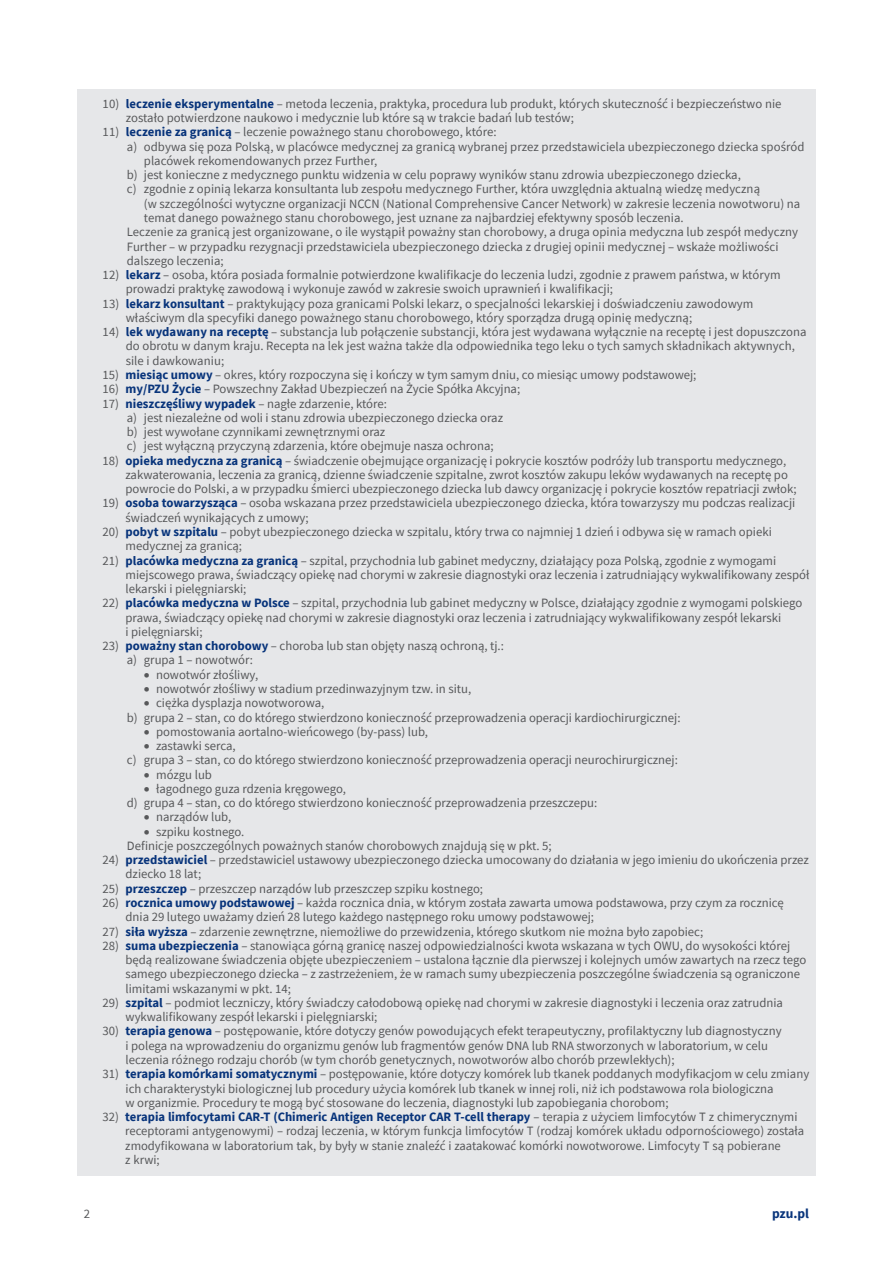
<style>
.page{position:relative;width:893px;height:1263px;background:#fff}
.page>*{position:absolute;margin:0;border:0;box-sizing:border-box;transform-origin:0 0}
.t1{font:700 13.5px "Source Sans Pro";color:#08347b}
._2_II_st_1cyfra_pod{font:12.75px/14.2px "Source Sans Pro";color:#57585a}
._5_III_st_pod_2_cyfr{font:12.75px/14.2px "Source Sans Pro";color:#57585a}
._9_IV_st_do_1_cyfr{font:12.75px "Source Sans Pro";color:#57585a}
.s1{font-weight:700;color:#08347b}
</style>
<div class="page">
<div style="left:78px;top:89px;width:738px;height:1087px;background:#e6e7e9"></div>
<p class="_2_II_st_1cyfra_pod" style="left:126px;top:96px;width:657px;text-indent:-23px">10) <span class="s1">leczenie eksperymentalne</span> – metoda leczenia, praktyka, procedura lub produkt, których skuteczność i bezpieczeństwo nie zostało potwierdzone naukowo i medycznie lub które są w trakcie badań lub testów;</p>
<p class="_2_II_st_1cyfra_pod" style="left:103px;top:125px;width:396px">11) <span class="s1">leczenie za granicą</span> – leczenie poważnego stanu chorobowego, które:</p>
<p class="_5_III_st_pod_2_cyfr" style="left:144px;top:139px;width:662px;text-indent:-17px">a) odbywa się poza Polską, w placówce medycznej za granicą wybranej przez przedstawiciela ubezpieczonego dziecka spośród placówek rekomendowanych przez Further,</p>
<p class="_5_III_st_pod_2_cyfr" style="left:127px;top:168px;width:616px">b) jest konieczne z medycznego punktu widzenia w celu poprawy wyników stanu zdrowia ubezpieczonego dziecka,</p>
<p class="_5_III_st_pod_2_cyfr" style="left:144px;top:182px;width:658px;text-indent:-17px">c) zgodnie z opinią lekarza konsultanta lub zespołu medycznego Further, która uwzględnia aktualną wiedzę medyczną<br>(w szczególności wytyczne organizacji NCCN (National Comprehensive Cancer Network) w zakresie leczenia nowotworu) na temat danego poważnego stanu chorobowego, jest uznane za najbardziej efektywny sposób leczenia.</p>
<p class="_5_III_st_pod_2_cyfr" style="left:127px;top:225px;width:673px">Leczenie za granicą jest organizowane, o ile wystąpił poważny stan chorobowy, a druga opinia medyczna lub zespół medyczny<br>Further – w przypadku rezygnacji przedstawiciela ubezpieczonego dziecka z drugiej opinii medycznej – wskaże możliwości dalszego leczenia;</p>
<p class="_2_II_st_1cyfra_pod" style="left:126px;top:268px;width:656px;text-indent:-23px">12) <span class="s1">lekarz</span> – osoba, która posiada formalnie potwierdzone kwalifikacje do leczenia ludzi, zgodnie z prawem państwa, w którym prowadzi praktykę zawodową i wykonuje zawód w zakresie swoich uprawnień i kwalifikacji;</p>
<p class="_2_II_st_1cyfra_pod" style="left:126px;top:296px;width:629px;text-indent:-23px">13) <span class="s1">lekarz konsultant</span> – praktykujący poza granicami Polski lekarz, o specjalności lekarskiej i doświadczeniu zawodowym właściwym dla specyfiki danego poważnego stanu chorobowego, który sporządza drugą opinię medyczną;</p>
<p class="_2_II_st_1cyfra_pod" style="left:126px;top:325px;width:682px;text-indent:-23px">14) <span class="s1">lek wydawany na receptę</span> – substancja lub połączenie substancji, która jest wydawana wyłącznie na receptę i jest dopuszczona do obrotu w danym kraju. Recepta na lek jest ważna także dla odpowiednika tego leku o tych samych składnikach aktywnych, sile i dawkowaniu;</p>
<p class="_2_II_st_1cyfra_pod" style="left:103px;top:368px;width:595px">15) <span class="s1">miesiąc umowy</span> – okres, który rozpoczyna się i kończy w tym samym dniu, co miesiąc umowy podstawowej;</p>
<p class="_2_II_st_1cyfra_pod" style="left:103px;top:382px;width:419px">16) <span class="s1">my/PZU Życie</span> – Powszechny Zakład Ubezpieczeń na Życie Spółka Akcyjna;</p>
<p class="_2_II_st_1cyfra_pod" style="left:103px;top:396px;width:286px">17) <span class="s1">nieszczęśliwy wypadek</span> – nagłe zdarzenie, które:</p>
<p class="_5_III_st_pod_2_cyfr" style="left:127px;top:410px;width:378px">a) jest niezależne od woli i stanu zdrowia ubezpieczonego dziecka oraz</p>
<p class="_5_III_st_pod_2_cyfr" style="left:127px;top:425px;width:260px">b) jest wywołane czynnikami zewnętrznymi oraz</p>
<p class="_5_III_st_pod_2_cyfr" style="left:127px;top:439px;width:368px">c) jest wyłączną przyczyną zdarzenia, które obejmuje nasza ochrona;</p>
<p class="_2_II_st_1cyfra_pod" style="left:126px;top:453px;width:673px;text-indent:-23px">18) <span class="s1">opieka medyczna za granicą</span> – świadczenie obejmujące organizację i pokrycie kosztów podróży lub transportu medycznego, zakwaterowania, leczenia za granicą, dzienne świadczenie szpitalne, zwrot kosztów zakupu leków wydawanych na receptę po powrocie do Polski, a w przypadku śmierci ubezpieczonego dziecka lub dawcy organizację i pokrycie kosztów repatriacji zwłok;</p>
<p class="_2_II_st_1cyfra_pod" style="left:126px;top:496px;width:671px;text-indent:-23px">19) <span class="s1">osoba towarzysząca</span> – osoba wskazana przez przedstawiciela ubezpieczonego dziecka, która towarzyszy mu podczas realizacji świadczeń wynikających z umowy;</p>
<p class="_2_II_st_1cyfra_pod" style="left:126px;top:524px;width:648px;text-indent:-23px">20) <span class="s1">pobyt w szpitalu</span> – pobyt ubezpieczonego dziecka w szpitalu, który trwa co najmniej 1 dzień i odbywa się w ramach opieki medycznej za granicą;</p>
<p class="_2_II_st_1cyfra_pod" style="left:126px;top:553px;width:685px;text-indent:-23px">21) <span class="s1">placówka medyczna za granicą</span> – szpital, przychodnia lub gabinet medyczny, działający poza Polską, zgodnie z wymogami miejscowego prawa, świadczący opiekę nad chorymi w zakresie diagnostyki oraz leczenia i zatrudniający wykwalifikowany zespół lekarski i pielęgniarski;</p>
<p class="_2_II_st_1cyfra_pod" style="left:126px;top:596px;width:678px;text-indent:-23px">22) <span class="s1">placówka medyczna w Polsce</span> – szpital, przychodnia lub gabinet medyczny w Polsce, działający zgodnie z wymogami polskiego prawa, świadczący opiekę nad chorymi w zakresie diagnostyki oraz leczenia i zatrudniający wykwalifikowany zespół lekarski<br>i pielęgniarski;</p>
<p class="_2_II_st_1cyfra_pod" style="left:103px;top:639px;width:403px">23) <span class="s1">poważny stan chorobowy</span> – choroba lub stan objęty naszą ochroną, tj.:</p>
<p class="_5_III_st_pod_2_cyfr" style="left:127px;top:653px;width:128px">a) grupa 1 – nowotwór:</p>
<p class="_9_IV_st_do_1_cyfr" style="left:144px;top:666px;width:116px">• nowotwór złośliwy,</p>
<p class="_9_IV_st_do_1_cyfr" style="left:144px;top:681px;width:329px">• nowotwór złośliwy w stadium przedinwazyjnym tzw. in situ,</p>
<p class="_9_IV_st_do_1_cyfr" style="left:144px;top:695px;width:182px">• ciężka dysplazja nowotworowa,</p>
<p class="_5_III_st_pod_2_cyfr" style="left:127px;top:710px;width:555px">b) grupa 2 – stan, co do którego stwierdzono konieczność przeprowadzenia operacji kardiochirurgicznej:</p>
<p class="_9_IV_st_do_1_cyfr" style="left:144px;top:723px;width:286px">• pomostowania aortalno-wieńcowego (by-pass) lub,</p>
<p class="_9_IV_st_do_1_cyfr" style="left:144px;top:738px;width:93px">• zastawki serca,</p>
<p class="_5_III_st_pod_2_cyfr" style="left:127px;top:753px;width:553px">c) grupa 3 – stan, co do którego stwierdzono konieczność przeprowadzenia operacji neurochirurgicznej:</p>
<p class="_9_IV_st_do_1_cyfr" style="left:144px;top:766px;width:70px">• mózgu lub</p>
<p class="_9_IV_st_do_1_cyfr" style="left:144px;top:780px;width:204px">• łagodnego guza rdzenia kręgowego,</p>
<p class="_5_III_st_pod_2_cyfr" style="left:127px;top:796px;width:472px">d) grupa 4 – stan, co do którego stwierdzono konieczność przeprowadzenia przeszczepu:</p>
<p class="_9_IV_st_do_1_cyfr" style="left:144px;top:809px;width:89px">• narządów lub,</p>
<p class="_9_IV_st_do_1_cyfr" style="left:144px;top:823px;width:102px">• szpiku kostnego.</p>
<p class="_5_III_st_pod_2_cyfr" style="left:127px;top:838px;width:426px">Definicje poszczególnych poważnych stanów chorobowych znajdują się w pkt. 5;</p>
<p class="_2_II_st_1cyfra_pod" style="left:126px;top:853px;width:685px;text-indent:-23px">24) <span class="s1">przedstawiciel</span> – przedstawiciel ustawowy ubezpieczonego dziecka umocowany do działania w jego imieniu do ukończenia przez dziecko 18 lat;</p>
<p class="_2_II_st_1cyfra_pod" style="left:103px;top:881px;width:382px">25) <span class="s1">przeszczep</span> – przeszczep narządów lub przeszczep szpiku kostnego;</p>
<p class="_2_II_st_1cyfra_pod" style="left:126px;top:895px;width:660px;text-indent:-23px">26) <span class="s1">rocznica umowy podstawowej</span> – każda rocznica dnia, w którym została zawarta umowa podstawowa, przy czym za rocznicę dnia 29 lutego uważamy dzień 28 lutego każdego następnego roku umowy podstawowej;</p>
<p class="_2_II_st_1cyfra_pod" style="left:103px;top:924px;width:602px">27) <span class="s1">siła wyższa</span> – zdarzenie zewnętrzne, niemożliwe do przewidzenia, którego skutkom nie można było zapobiec;</p>
<p class="_2_II_st_1cyfra_pod" style="left:126px;top:938px;width:682px;text-indent:-23px">28) <span class="s1">suma ubezpieczenia</span> – stanowiąca górną granicę naszej odpowiedzialności kwota wskazana w tych OWU, do wysokości której będą realizowane świadczenia objęte ubezpieczeniem – ustalona łącznie dla pierwszej i kolejnych umów zawartych na rzecz tego samego ubezpieczonego dziecka – z zastrzeżeniem, że w ramach sumy ubezpieczenia poszczególne świadczenia są ograniczone limitami wskazanymi w pkt. 14;</p>
<p class="_2_II_st_1cyfra_pod" style="left:126px;top:995px;width:659px;text-indent:-23px">29) <span class="s1">szpital</span> – podmiot leczniczy, który świadczy całodobową opiekę nad chorymi w zakresie diagnostyki i leczenia oraz zatrudnia wykwalifikowany zespół lekarski i pielęgniarski;</p>
<p class="_2_II_st_1cyfra_pod" style="left:126px;top:1024px;width:658px;text-indent:-23px">30) <span class="s1">terapia genowa</span> – postępowanie, które dotyczy genów powodujących efekt terapeutyczny, profilaktyczny lub diagnostyczny i polega na wprowadzeniu do organizmu genów lub fragmentów genów DNA lub RNA stworzonych w laboratorium, w celu leczenia różnego rodzaju chorób (w tym chorób genetycznych, nowotworów albo chorób przewlekłych);</p>
<p class="_2_II_st_1cyfra_pod" style="left:126px;top:1067px;width:685px;text-indent:-23px">31) <span class="s1">terapia komórkami somatycznymi</span> – postępowanie, które dotyczy komórek lub tkanek poddanych modyfikacjom w celu zmiany ich charakterystyki biologicznej lub procedury użycia komórek lub tkanek w innej roli, niż ich podstawowa rola biologiczna<br>w organizmie. Procedury te mogą być stosowane do leczenia, diagnostyki lub zapobiegania chorobom;</p>
<p class="_2_II_st_1cyfra_pod" style="left:125px;top:1110px;width:680px;text-indent:-23px">32) <span class="s1">terapia limfocytami CAR-T (Chimeric Antigen Receptor CAR T-cell therapy</span> – terapia z użyciem limfocytów T z chimerycznymi receptorami antygenowymi) – rodzaj leczenia, w którym funkcja limfocytów T (rodzaj komórek układu odpornościowego) została zmodyfikowana w laboratorium tak, by były w stanie znaleźć i zaatakować komórki nowotworowe. Limfocyty T są pobierane<br>z krwi;</p>
<p class="_2_II_st_1cyfra_pod" style="left:84px;top:1207px;width:8px">2</p>
<p class="t1" style="left:772px;top:1205px;width:38px">pzu.pl</p>
</div>
